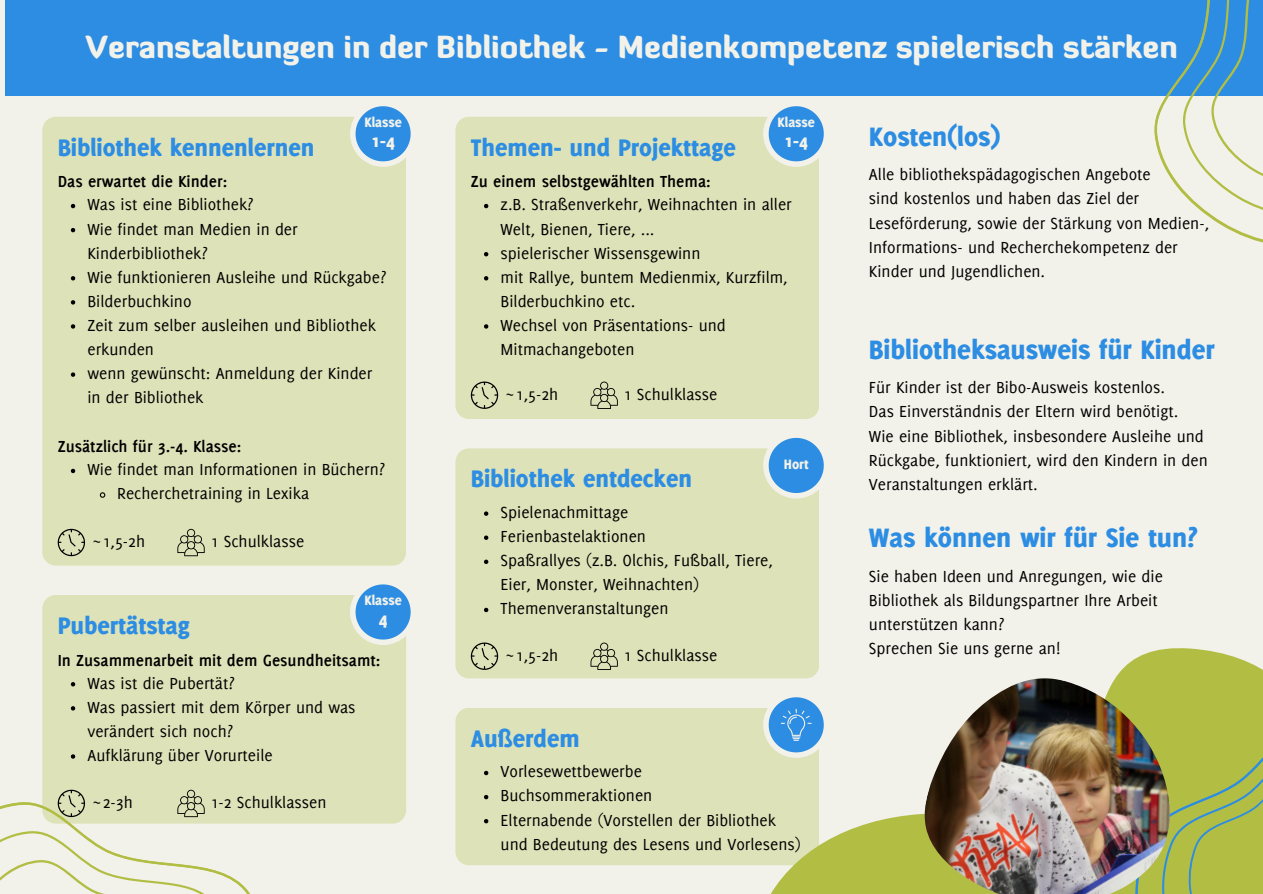
<style>
.page{position:relative;width:1263px;height:894px;background:#fff}
.page>*{position:absolute;margin:0;border:0;box-sizing:border-box;transform-origin:0 0}
.t1{font:900 30.6px "Diavlo";color:#f2f2ea}
.t2{font:800 29.1px "Delicious";color:#2c8de3}
.t3{font:800 26.25px "Delicious";color:#2c8de3}
.t4{font:800 19.35px "Delicious";color:#f2f2ea}
.t5{font:17.55px/24px "Delicious";color:#000}
.t6{font:700 17.55px "Delicious";color:#000}
.t7{font:800 14.85px "Delicious";color:#f2f2ea}
</style>
<div class="page">
<div style="left:0;top:0;width:1263px;height:893px;background:#f2f2ea"></div>
<svg style="left:645px;top:648px;width:618px;height:245px"></svg>
<div style="left:1172px;top:706px;width:91px;height:187px;background:#b2bd44"></div>
<div style="left:5px;top:0;width:1258px;height:95px;background:#2c8de3"></div>
<svg style="left:1124px;top:0;width:139px;height:243px"></svg>
<div style="left:42px;top:117px;width:364px;height:448px;background:#dee2b8"></div>
<svg style="left:350px;top:106px;width:61px;height:60px"></svg>
<svg style="left:71px;top:204px;width:4px;height:4px"></svg>
<svg style="left:71px;top:228px;width:4px;height:4px"></svg>
<svg style="left:71px;top:276px;width:4px;height:4px"></svg>
<svg style="left:71px;top:300px;width:4px;height:4px"></svg>
<svg style="left:71px;top:324px;width:4px;height:4px"></svg>
<svg style="left:71px;top:372px;width:4px;height:5px"></svg>
<svg style="left:71px;top:468px;width:4px;height:5px"></svg>
<svg style="left:99px;top:491px;width:7px;height:7px"></svg>
<svg style="left:58px;top:528px;width:27px;height:28px"></svg>
<svg style="left:177px;top:528px;width:28px;height:28px"></svg>
<img style="left:922px;top:670px;width:250px;height:223px">
<div style="left:42px;top:595px;width:364px;height:228px;background:#dee2b8"></div>
<svg style="left:350px;top:584px;width:61px;height:60px"></svg>
<svg style="left:71px;top:682px;width:4px;height:4px"></svg>
<svg style="left:71px;top:706px;width:4px;height:4px"></svg>
<div style="left:455px;top:117px;width:364px;height:302px;background:#dee2b8"></div>
<svg style="left:763px;top:106px;width:61px;height:60px"></svg>
<svg style="left:484px;top:204px;width:4px;height:4px"></svg>
<svg style="left:484px;top:252px;width:4px;height:4px"></svg>
<svg style="left:484px;top:276px;width:4px;height:4px"></svg>
<svg style="left:484px;top:324px;width:4px;height:4px"></svg>
<svg style="left:471px;top:381px;width:27px;height:28px"></svg>
<svg style="left:590px;top:381px;width:28px;height:28px"></svg>
<div style="left:455px;top:448px;width:364px;height:230px;background:#dee2b8"></div>
<svg style="left:763px;top:437px;width:61px;height:61px"></svg>
<svg style="left:484px;top:511px;width:4px;height:4px"></svg>
<svg style="left:484px;top:535px;width:4px;height:4px"></svg>
<svg style="left:484px;top:559px;width:4px;height:5px"></svg>
<svg style="left:484px;top:607px;width:4px;height:5px"></svg>
<svg style="left:471px;top:642px;width:27px;height:27px"></svg>
<svg style="left:590px;top:642px;width:28px;height:27px"></svg>
<div style="left:455px;top:707px;width:364px;height:158px;background:#dee2b8"></div>
<svg style="left:484px;top:770px;width:4px;height:5px"></svg>
<svg style="left:484px;top:794px;width:4px;height:5px"></svg>
<svg style="left:484px;top:818px;width:4px;height:5px"></svg>
<div style="left:42px;top:729px;width:258px;height:95px;background:#dee2b8"></div>
<svg style="left:0;top:771px;width:257px;height:122px"></svg>
<svg style="left:763px;top:691px;width:66px;height:66px"></svg>
<h3 class="t1" style="left:85px;top:35px;width:1094px">Veranstaltungen in der Bibliothek - Medienkompetenz spielerisch stärken</h3>
<p class="t3" style="left:58px;top:132px;width:258px">Bibliothek kennenlernen</p>
<h1 class="t7" style="left:364px;top:114px;width:39px">Klasse</h1>
<p class="t4" style="left:371px;top:130px;width:25px">1-4</p>
<p class="t6" style="left:58px;top:172px;width:171px">Das erwartet die Kinder:</p>
<p class="t5" style="left:87px;top:192px;width:168px">Was ist eine Bibliothek?</p>
<p class="t5" style="left:87px;top:216px;width:212px">Wie findet man Medien in der<br>Kinderbibliothek?</p>
<h2 class="t5" style="left:87px;top:264px;width:300px">Wie funktionieren Ausleihe und Rückgabe?</h2>
<h3 class="t5" style="left:87px;top:289px;width:106px">Bilderbuchkino</h3>
<p class="t5" style="left:87px;top:313px;width:290px">Zeit zum selber ausleihen und Bibliothek erkunden</p>
<p class="t5" style="left:87px;top:361px;width:286px">wenn gewünscht: Anmeldung der Kinder in der Bibliothek</p>
<p class="t6" style="left:58px;top:436px;width:185px">Zusätzlich für 3.-4. Klasse:</p>
<p class="t5" style="left:87px;top:457px;width:299px">Wie findet man Informationen in Büchern?</p>
<p class="t5" style="left:117px;top:481px;width:193px">Recherchetraining in Lexika</p>
<h3 class="t5" style="left:91px;top:528px;width:56px">~1,5-2h</h3>
<p class="t5" style="left:211px;top:528px;width:95px">1 Schulklasse</p>
<p class="t7" style="left:364px;top:591px;width:39px">Klasse</p>
<h3 class="t4" style="left:379px;top:607px;width:10px">4</h3>
<p class="t6" style="left:58px;top:649px;width:324px">In Zusammenarbeit mit dem Gesundheitsamt:</p>
<h3 class="t5" style="left:87px;top:670px;width:149px">Was ist die Pubertät?</h3>
<p class="t5" style="left:87px;top:694px;width:270px">Was passiert mit dem Körper und was verändert sich noch?</p>
<p class="t5" style="left:87px;top:742px;width:187px">Aufklärung über Vorurteile</p>
<p class="t3" style="left:58px;top:610px;width:133px">Pubertätstag</p>
<h2 class="t5" style="left:91px;top:789px;width:43px">~2-3h</h2>
<h3 class="t5" style="left:211px;top:789px;width:117px">1-2 Schulklassen</h3>
<h3 class="t3" style="left:471px;top:132px;width:266px">Themen- und Projekttage</h3>
<p class="t7" style="left:778px;top:114px;width:39px">Klasse</p>
<p class="t4" style="left:785px;top:130px;width:25px">1-4</p>
<p class="t6" style="left:471px;top:172px;width:241px">Zu einem selbstgewählten Thema:</p>
<p class="t5" style="left:501px;top:192px;width:293px">z.B. Straßenverkehr, Weihnachten in aller<br>Welt, Bienen, Tiere, ...</p>
<p class="t5" style="left:501px;top:240px;width:201px">spielerischer Wissensgewinn</p>
<h3 class="t5" style="left:501px;top:264px;width:289px">mit Rallye, buntem Medienmix, Kurzfilm,<br>Bilderbuchkino etc.</h3>
<p class="t5" style="left:501px;top:313px;width:227px">Wechsel von Präsentations- und<br>Mitmachangeboten</p>
<h1 class="t5" style="left:504px;top:381px;width:56px">~1,5-2h</h1>
<h3 class="t5" style="left:624px;top:381px;width:95px">1 Schulklasse</h3>
<p class="t3" style="left:471px;top:463px;width:223px">Bibliothek entdecken</p>
<h3 class="t5" style="left:501px;top:500px;width:129px">Spielenachmittage</h3>
<p class="t5" style="left:501px;top:524px;width:147px">Ferienbastelaktionen</p>
<p class="t5" style="left:501px;top:548px;width:274px">Spaßrallyes (z.B. Olchis, Fußball, Tiere,<br>Eier, Monster, Weihnachten)</p>
<h2 class="t5" style="left:501px;top:596px;width:170px">Themenveranstaltungen</h2>
<p class="t5" style="left:504px;top:642px;width:56px">~1,5-2h</p>
<p class="t5" style="left:624px;top:642px;width:95px">1 Schulklasse</p>
<h1 class="t7" style="left:784px;top:455px;width:26px">Hort</h1>
<p class="t3" style="left:471px;top:722px;width:110px">Außerdem</p>
<p class="t5" style="left:501px;top:759px;width:143px">Vorlesewettbewerbe</p>
<p class="t5" style="left:501px;top:783px;width:153px">Buchsommeraktionen</p>
<h3 class="t5" style="left:501px;top:807px;width:302px">Elternabende (Vorstellen der Bibliothek und Bedeutung des Lesens und Vorlesens)</h3>
<p class="t2" style="left:869px;top:119px;width:133px">Kosten(los)</p>
<p class="t5" style="left:869px;top:162px;width:342px">Alle bibliothekspädagogischen Angebote<br>sind kostenlos und haben das Ziel der Leseförderung, sowie der Stärkung von Medien-, Informations- und Recherchekompetenz der Kinder und Jugendlichen.</p>
<p class="t2" style="left:869px;top:332px;width:347px">Bibliotheksausweis für Kinder</p>
<p class="t5" style="left:869px;top:375px;width:340px">Für Kinder ist der Bibo-Ausweis kostenlos.<br>Das Einverständnis der Eltern wird benötigt.<br>Wie eine Bibliothek, insbesondere Ausleihe und Rückgabe, funktioniert, wird den Kindern in den Veranstaltungen erklärt.</p>
<h3 class="t2" style="left:869px;top:520px;width:330px">Was können wir für Sie tun?</h3>
<h1 class="t5" style="left:869px;top:564px;width:295px">Sie haben Ideen und Anregungen, wie die<br>Bibliothek als Bildungspartner Ihre Arbeit unterstützen kann?<br>Sprechen Sie uns gerne an!</h1>
</div>
